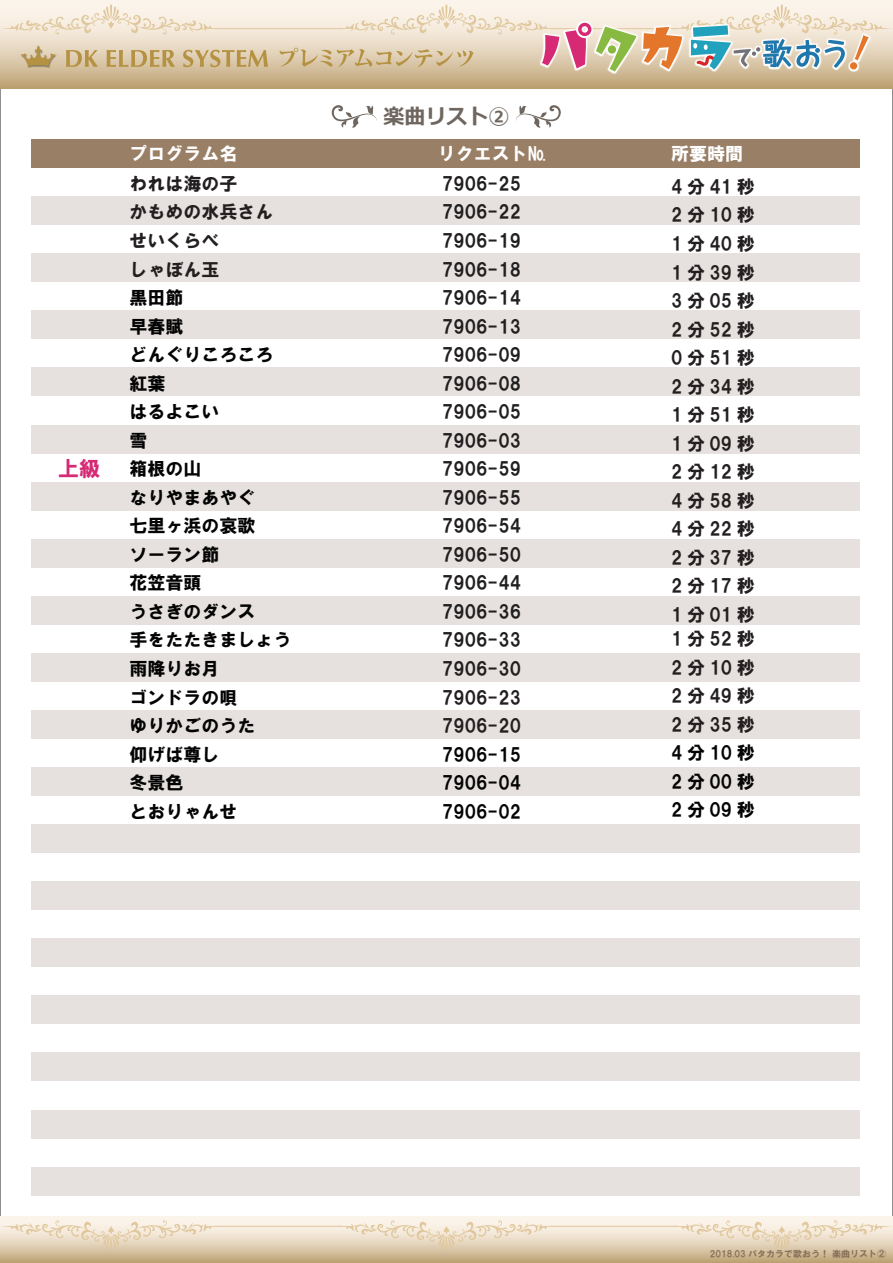
<style>
.page{position:relative;width:893px;height:1263px;background:#fff}
.page>*{position:absolute;margin:0;border:0;box-sizing:border-box;transform-origin:0 0}
.t1{font:700 21px "Meiryo";color:#6f675f}
.t2{font:21px "HGS Soei Kakugothic UB";color:#d62a75}
.t3{font:18px/28.5px "HGS Soei Kakugothic UB";color:#030303;text-align:justify}
.t4{font:18px/28.5px "HGS Soei Kakugothic UB";color:#211e20;text-align:justify}
.t5{font:18px/28.5px "HGS Soei Kakugothic UB";letter-spacing:.125em;color:#231f20;text-align:justify}
.t6{font:18px/28.5px "HGS Soei Kakugothic UB";color:#231f20}
.t7{font:18px "HGS Soei Kakugothic UB";color:#fff}
.t8{font:9px "HGS Soei Kakugothic UB";color:#89725a}
</style>
<div class="page">
<svg style="left:0;top:0;width:486px;height:89px;background:#d9c7a9"></svg>
<svg style="left:0;top:1216px;width:893px;height:47px;background:#dccbaf"></svg>
<svg style="left:0;top:4px;width:222px;height:31px;background:#f4e9da"></svg>
<hr style="left:215px;top:28px;width:128px;height:1px;background:#e0c79c">
<svg style="left:0;top:1220px;width:222px;height:30px;background:#ebddc8"></svg>
<svg style="left:335px;top:1220px;width:223px;height:30px;background:#ebddc8"></svg>
<svg style="left:671px;top:1220px;width:222px;height:30px;background:#ebddc8"></svg>
<hr style="left:215px;top:1226px;width:128px;height:1px;background:#e0c79c">
<hr style="left:550px;top:1226px;width:128px;height:1px;background:#e0c79c">
<svg style="left:331px;top:105px;width:46px;height:23px"></svg>
<div style="left:31px;top:1167px;width:828px;height:28px;background:#e6e1de"></div>
<div style="left:31px;top:1110px;width:828px;height:28px;background:#e6e1de"></div>
<div style="left:31px;top:1053px;width:828px;height:28px;background:#e6e1de"></div>
<div style="left:31px;top:995px;width:828px;height:29px;background:#e6e1de"></div>
<div style="left:31px;top:938px;width:828px;height:29px;background:#e6e1de"></div>
<div style="left:31px;top:881px;width:828px;height:29px;background:#e6e1de"></div>
<div style="left:31px;top:824px;width:828px;height:29px;background:#e6e1de"></div>
<div style="left:31px;top:767px;width:828px;height:29px;background:#e6e1de"></div>
<div style="left:31px;top:710px;width:828px;height:29px;background:#e6e1de"></div>
<div style="left:31px;top:653px;width:828px;height:29px;background:#e6e1de"></div>
<div style="left:31px;top:596px;width:828px;height:28px;background:#e6e1de"></div>
<div style="left:31px;top:539px;width:828px;height:28px;background:#e6e1de"></div>
<div style="left:31px;top:482px;width:828px;height:28px;background:#e6e1de"></div>
<div style="left:31px;top:425px;width:828px;height:28px;background:#e6e1de"></div>
<div style="left:31px;top:368px;width:828px;height:28px;background:#e6e1de"></div>
<div style="left:31px;top:311px;width:828px;height:28px;background:#e6e1de"></div>
<div style="left:31px;top:254px;width:828px;height:28px;background:#e6e1de"></div>
<div style="left:31px;top:196px;width:828px;height:29px;background:#e6e1de"></div>
<div style="left:31px;top:139px;width:828px;height:29px;background:#997f65"></div>
<img style="left:486px;top:0;width:407px;height:127px">
<svg style="left:643px;top:4px;width:250px;height:65px;background:#d7d3c6"></svg>
<svg style="left:565px;top:23px;width:72px;height:49px;background:#d1b8a0"></svg>
<svg style="left:66px;top:50px;width:32px;height:17px"></svg>
<svg style="left:107px;top:50px;width:68px;height:17px"></svg>
<svg style="left:183px;top:50px;width:85px;height:17px"></svg>
<img style="left:20px;top:45px;width:38px;height:23px">
<svg style="left:21px;top:46px;width:35px;height:20px"></svg>
<svg style="left:280px;top:4px;width:279px;height:63px;background:#eadac6"></svg>
<p class="t2" style="left:58px;top:458px;width:44px">上級</p>
<p class="t1" style="left:383px;top:101px;width:127px">楽曲リスト②</p>
<p class="t7" style="left:129px;top:145px;width:110px">プログラム名</p>
<p class="t7" style="left:438px;top:145px;width:109px">リクエスト№</p>
<p class="t7" style="left:671px;top:145px;width:73px">所要時間</p>
<p class="t6" style="left:129px;top:169px;width:146px">われは海の子<br>かもめの水兵さんせいくらべ<br>しゃぼん玉</p>
<p class="t3" style="left:129px;top:283px;width:164px;text-align:left">黒田節<br>早春賦<br>どんぐりころころ紅葉<br>はるよこい<br>雪<br>箱根の山<br>なりやまあやぐ<br>七里ヶ浜の哀歌<br>ソーラン節<br>花笠音頭<br>うさぎのダンス<br>手をたたきましょう雨降りお月<br>ゴンドラの唄<br>ゆりかごのうた<br>仰げば尊し<br>冬景色<br>とおりゃんせ</p>
<p class="t4" style="left:442px;top:169px;width:81px">7906-25<br>7906-22<br>7906-19<br>7906-18<br>7906-14<br>7906-13<br>7906-09<br>7906-08<br>7906-05<br>7906-03<br>7906-59<br>7906-55<br>7906-54<br>7906-50<br>7906-44<br>7906-36<br>7906-33<br>7906-30</p>
<p class="t6" style="left:442px;top:683px;width:81px">7906-23<br>7906-20</p>
<p class="t3" style="left:442px;top:740px;width:81px">7906-15<br>7906-04<br>7906-02</p>
<p class="t5" style="left:671px;top:172px;width:85px">4分41秒2分10秒1分40秒1分39秒3分05秒2分52秒0分51秒2分34秒1分51秒1分09秒2分12秒4分58秒4分22秒2分37秒2分17秒1分01秒</p>
<p class="t5" style="left:671px;top:624px;width:85px">1分52秒2分10秒2分49秒2分35秒</p>
<p class="t3" style="left:671px;top:738px;width:85px">4分10秒2分00秒2分09秒</p>
<p class="t8" style="left:710px;top:1249px;width:178px">2018.03 パタカラで歌おう！ 楽曲リスト②</p>
</div>
